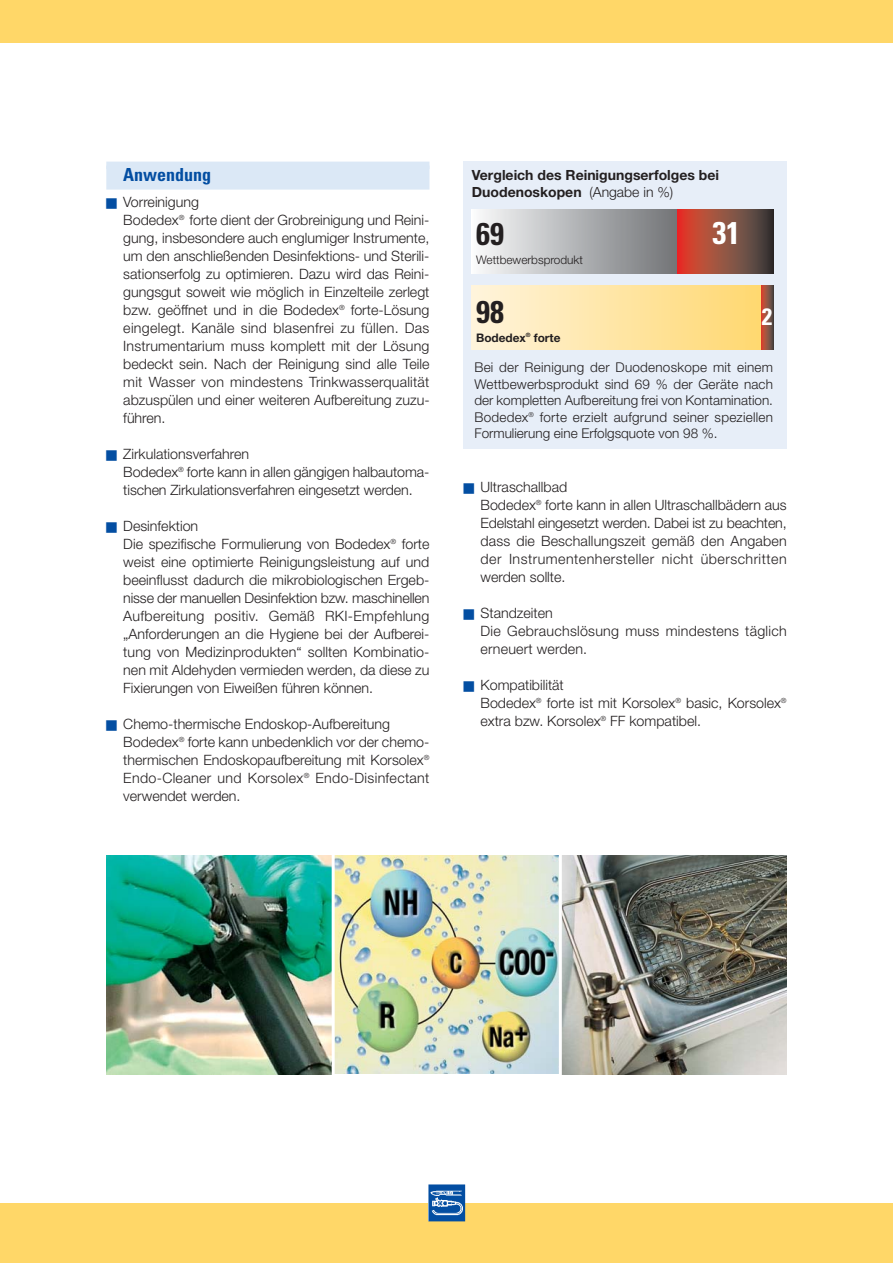
<style>
.page{position:relative;width:893px;height:1263px;background:#fff}
.page>*{position:absolute;margin:0;border:0;box-sizing:border-box;transform-origin:0 0}
.t1{font:700 condensed 31.35px "Univers";color:#231f20}
.t2{font:700 condensed 31.35px "Univers";color:#fff}
.t3{font:700 condensed 23.55px "Univers";color:#fff}
.t4{font:700 condensed 18px "Univers";color:#034ea2}
.t5{font:300 14.25px/18px "Helvetica Neue";color:#231f20}
.t6{font:300 14.25px/18px "Helvetica Neue";letter-spacing:.02em;color:#231f20}
.t7{font:700 13.95px/16.8px "Helvetica Neue";color:#231f20}
.t8{font:300 13.5px/16.5px "Helvetica Neue";color:#231f20;text-align:justify}
.t9{font:300 11.85px "Helvetica Neue";color:#231f20}
.t10{font:700 11.85px "Helvetica Neue";color:#231f20}
.s1{color:#034ea2}
.s2{font-weight:300}
</style>
<div class="page">
<div style="left:106px;top:162px;width:323px;height:7px;background:#dbe8f6"></div>
<div style="left:106px;top:166px;width:323px;height:24px;background:#dbe8f6"></div>
<div style="left:0;top:1203px;width:893px;height:60px;background:#ffd768"></div>
<img style="left:428px;top:1184px;width:38px;height:38px">
<div style="left:0;top:0;width:893px;height:43px;background:#ffd768"></div>
<div style="left:463px;top:162px;width:324px;height:287px;background:#e7eef8"></div>
<div style="left:472px;top:286px;width:301px;height:63px;background:linear-gradient(to right,#fff4dc,#ffd66b)"></div>
<svg style="left:472px;top:210px;width:206px;height:63px;background:#b5b5b7"></svg>
<svg style="left:678px;top:210px;width:95px;height:63px;background:#90493b"></svg>
<svg style="left:761px;top:286px;width:12px;height:64px"></svg>
<img style="left:106px;top:855px;width:681px;height:219px">
<hr style="left:332px;top:849px;width:3px;height:236px;background:#fff">
<hr style="left:559px;top:852px;width:3px;height:228px;background:#fff">
<p class="t4" style="left:123px;top:168px;width:90px">Anwendung</p>
<p class="t5" style="left:123px;top:194px;width:308px;text-indent:-17px"><span class="s1">■</span> Vorreinigung<br>Bodedex<sup>®</sup> forte dient der Grobreinigung und Reini&shy;gung, insbesondere auch englumiger Instrumente, um den anschließenden Desinfektions- und Sterili&shy;sationserfolg zu optimieren. Dazu wird das Reini&shy;gungsgut soweit wie möglich in Einzelteile zerlegt bzw. geöffnet und in die Bodedex<sup>®</sup> forte-Lösung eingelegt. Kanäle sind blasenfrei zu füllen. Das Instrumentarium muss komplett mit der Lösung bedeckt sein. Nach der Reinigung sind alle Teile mit Wasser von mindestens Trinkwasserqualität abzuspülen und einer weiteren Aufbereitung zuzu&shy;führen.</p>
<p class="t5" style="left:123px;top:446px;width:308px;text-indent:-17px"><span class="s1">■</span> Zirkulationsverfahren<br>Bodedex<sup>®</sup> forte kann in allen gängigen halbautoma&shy;tischen Zirkulationsverfahren eingesetzt werden.</p>
<p class="t5" style="left:123px;top:518px;width:308px;text-indent:-17px"><span class="s1">■</span> Desinfektion<br>Die spezifische Formulierung von Bodedex<sup>®</sup> forte weist eine optimierte Reinigungsleistung auf und beeinflusst dadurch die mikrobiologischen Ergeb&shy;nisse der manuellen Desinfektion bzw. maschinellen Aufbereitung positiv. Gemäß RKI-Empfehlung „Anforderungen an die Hygiene bei der Aufberei&shy;tung von Medizinprodukten“ sollten Kombinatio&shy;nen mit Aldehyden vermieden werden, da diese zu Fixierungen von Eiweißen führen können.</p>
<p class="t5" style="left:123px;top:716px;width:308px;text-indent:-17px"><span class="s1">■</span> Chemo-thermische Endoskop-Aufbereitung Bodedex<sup>®</sup> forte kann unbedenklich vor der chemo&shy;thermischen Endoskopaufbereitung mit Korsolex<sup>® </sup>Endo-Cleaner und Korsolex<sup>®</sup> Endo-Disinfectant verwendet werden.</p>
<p class="t7" style="left:472px;top:168px;width:249px">Vergleich des Reinigungserfolges bei<br>Duodenoskopen <span class="s2">(Angabe in %)</span></p>
<h1 class="t1" style="left:476px;top:222px;width:29px">69</h1>
<p class="t9" style="left:476px;top:256px;width:108px">Wettbewerbsprodukt</p>
<h1 class="t1" style="left:476px;top:300px;width:29px">98</h1>
<p class="t10" style="left:476px;top:333px;width:86px">Bodedex<sup>®</sup> forte</p>
<h1 class="t2" style="left:712px;top:221px;width:29px">31</h1>
<h2 class="t3" style="left:762px;top:308px;width:12px">2</h2>
<p class="t8" style="left:474px;top:361px;width:300px">Bei der Reinigung der Duodenoskope mit einem Wettbewerbsprodukt sind 69 % der Geräte nach der kompletten Aufbereitung frei von Kontamination.<br>Bodedex<sup>®</sup> forte erzielt aufgrund seiner speziellen Formulierung eine Erfolgsquote von 98 %.</p>
<p class="t5" style="left:480px;top:479px;width:308px;text-indent:-17px"><span class="s1">■</span> Ultraschallbad<br>Bodedex<sup>®</sup> forte kann in allen Ultraschallbädern aus Edelstahl eingesetzt werden. Dabei ist zu beachten, dass die Beschallungszeit gemäß den Angaben der Instrumentenhersteller nicht überschritten werden sollte.</p>
<p class="t6" style="left:480px;top:605px;width:308px;text-indent:-17px"><span class="s1">■</span> Standzeiten<br>Die Gebrauchslösung muss mindestens täglich erneuert werden.</p>
<p class="t5" style="left:480px;top:677px;width:308px;text-indent:-17px"><span class="s1">■</span> Kompatibilität<br>Bodedex<sup>®</sup> forte ist mit Korsolex<sup>®</sup> basic, Korsolex<sup>® </sup>extra bzw. Korsolex<sup>®</sup> FF kompatibel.</p>
</div>
